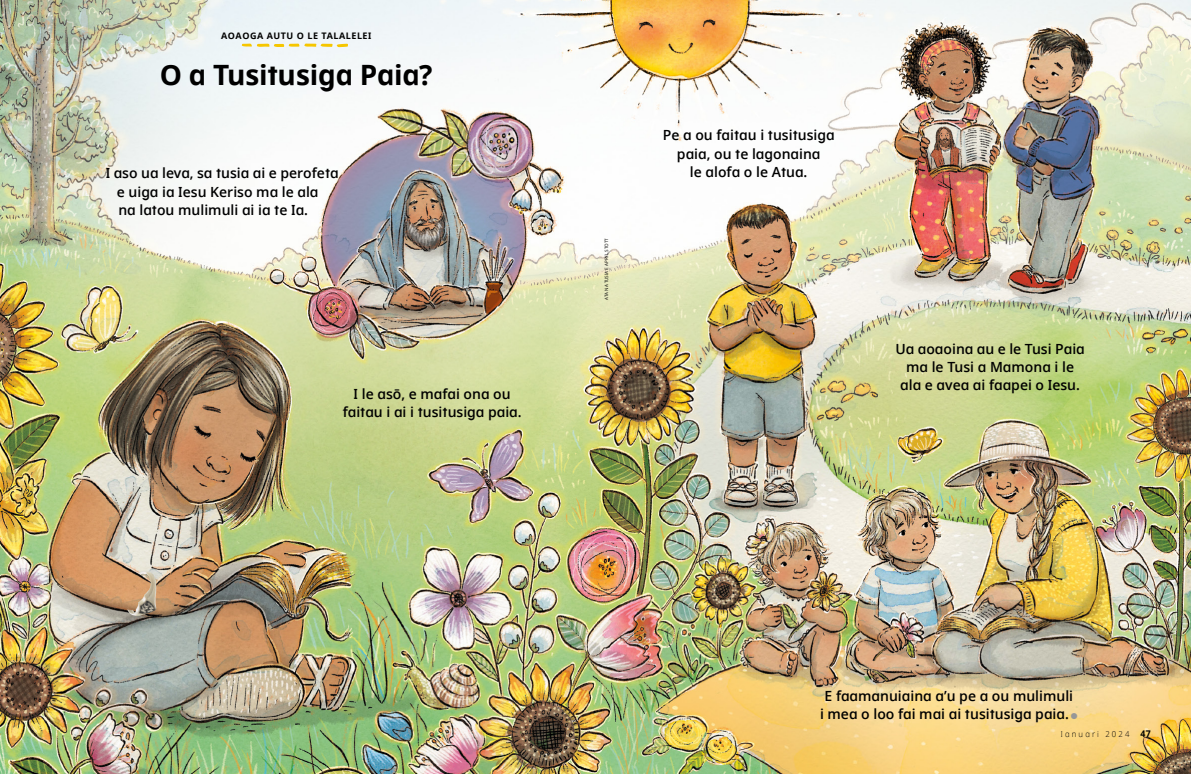
<style>
.page{position:relative;width:1191px;height:774px;background:#fff}
.page>*{position:absolute;margin:0;border:0;box-sizing:border-box;transform-origin:0 0}
.t1{font:700 28px "Dots Solidlds Lat";letter-spacing:-.005em;color:#000}
.t2{font:600 14px/18.4px "Dots Solidlds Lat";color:#000;text-align:center}
.p1_series-title__For_Little_Friends{font:700 9px "Dots Solidlds Lat";letter-spacing:.06em;color:#000}
.t3{font:300 8.2px "Dots Solidlds Lat";letter-spacing:.28em;color:#000;scale:.95 1}
.p1_figure_image_credit_first{font:4.5px "Dots Solidlds Lat";color:#000}
.s1{font-family:"Ding P Ilds Dpi";font-weight:400;font-size:8.5px;color:#969798}
.s2{font-weight:700;font-size:9.2px}
</style>
<div class="page">
<img style="left:0;top:0;width:1191px;height:774px">
<svg style="left:241px;top:43px;width:107px;height:4px"></svg>
<img style="left:127px;top:570px;width:30px;height:46px">
<p class="p1_series-title__For_Little_Friends" style="left:221px;top:29px;width:152px">AOAOGA AUTU O LE TALALELEI</p>
<p class="t1" style="left:160px;top:54px;width:274px">O a Tusitusiga Paia?</p>
<p class="t2" style="left:117px;top:164px;width:223px;text-align:left;text-indent:-11px">I aso ua leva, sa tusia ai e perofeta e uiga ia Iesu Keriso ma le ala na latou mulimuli ai ia te Ia.</p>
<p class="t2" style="left:343px;top:385px;width:180px">I le asō, e mafai ona ou faitau i ai i tusitusiga paia.</p>
<p class="p1_figure_image_credit_first" style="left:603px;top:300px;width:63px;rotate:-90deg">ATA NA TUSIA E APRYL STOTT</p>
<p class="t2" style="left:663px;top:126px;width:173px">Pe a ou faitau i tusitusiga paia, ou te lagonaina<br>le alofa o le Atua.</p>
<p class="t2" style="left:895px;top:339px;width:191px">Ua aoaoina au e le Tusi Paia ma le Tusi a Mamona i le ala e avea ai faapei o Iesu.</p>
<p class="t2" style="left:820px;top:686px;width:259px">E faamanuiaina a’u pe a ou mulimuli<br>i mea o loo fai mai ai tusitusiga paia. <span class="s1">●</span></p>
<p class="t3" style="left:1061px;top:728px;width:96px">Ianuari 2024 <span class="s2">47</span></p>
</div>
